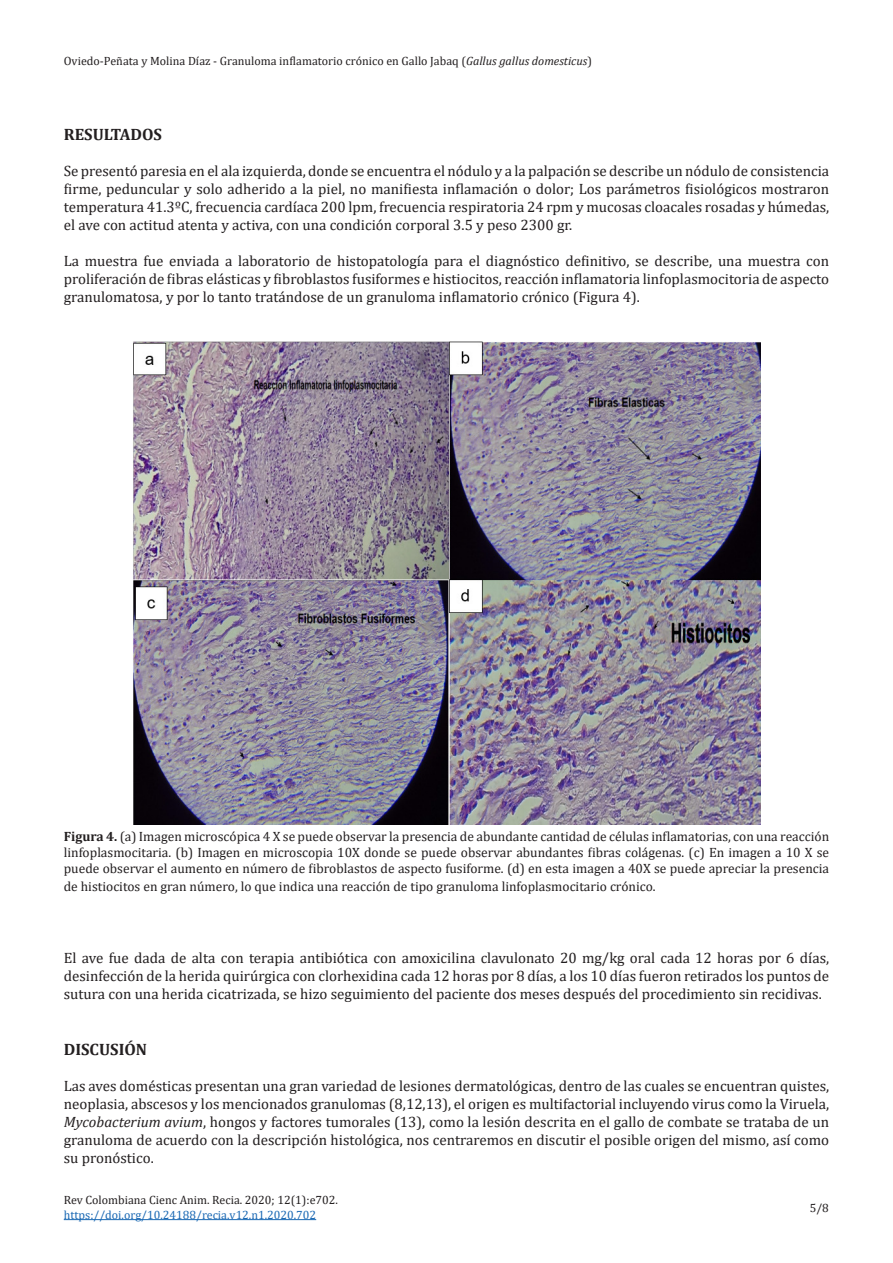
<style>
.page{position:relative;width:893px;height:1263px;background:#fff}
.page>*{position:absolute;margin:0;border:0;box-sizing:border-box;transform-origin:0 0}
.t1{font:700 16.5px "Cambria";color:#231f20}
.t2{font:15px/18px "Cambria";color:#231f20;text-align:justify}
.t3{font:13.5px/16.2px "Cambria";color:#231f20;text-align:justify}
.t4{font:12px "Cambria";color:#231f20}
.t5{font:12px "Cambria";color:#1b69b4}
.s1{font-style:italic}
.s2{font-weight:700}
</style>
<div class="page">
<hr style="left:64px;top:1219px;width:252px;height:1px;background:#1b69b4">
<img style="left:133px;top:341px;width:628px;height:484px">
<p class="t4" style="left:64px;top:53px;width:530px">Oviedo-Peñata y Molina Díaz - Granuloma inflamatorio crónico en Gallo Jabaq (<span class="s1">Gallus gallus domesticus</span>)</p>
<p class="t1" style="left:64px;top:123px;width:100px">RESULTADOS</p>
<p class="t2" style="left:64px;top:162px;width:767px">Se presentó paresia en el ala izquierda, donde se encuentra el nódulo y a la palpación se describe un nódulo de consistencia firme, peduncular y solo adherido a la piel, no manifiesta inflamación o dolor; Los parámetros fisiológicos mostraron temperatura 41.3ºC, frecuencia cardíaca 200 lpm, frecuencia respiratoria 24 rpm y mucosas cloacales rosadas y húmedas, el ave con actitud atenta y activa, con una condición corporal 3.5 y peso 2300 gr.</p>
<p class="t2" style="left:64px;top:252px;width:767px">La muestra fue enviada a laboratorio de histopatología para el diagnóstico definitivo, se describe, una muestra con proliferación de fibras elásticas y fibroblastos fusiformes e histiocitos, reacción inflamatoria linfoplasmocitoria de aspecto granulomatosa, y por lo tanto tratándose de un granuloma inflamatorio crónico (Figura 4).</p>
<p class="t3" style="left:64px;top:828px;width:767px"><span class="s2">Figura 4.</span> (a) Imagen microscópica 4 X se puede observar la presencia de abundante cantidad de células inflamatorias, con una reacción linfoplasmocitaria. (b) Imagen en microscopia 10X donde se puede observar abundantes fibras colágenas. (c) En imagen a 10 X se puede observar el aumento en número de fibroblastos de aspecto fusiforme. (d) en esta imagen a 40X se puede apreciar la presencia</p>
<p class="t3" style="left:64px;top:879px;width:593px">de histiocitos en gran número, lo que indica una reacción de tipo granuloma linfoplasmocitario crónico.</p>
<p class="t2" style="left:64px;top:949px;width:767px">El ave fue dada de alta con terapia antibiótica con amoxicilina clavulonato 20 mg/kg oral cada 12 horas por 6 días, desinfección de la herida quirúrgica con clorhexidina cada 12 horas por 8 días, a los 10 días fueron retirados los puntos de sutura con una herida cicatrizada, se hizo seguimiento del paciente dos meses después del procedimiento sin recidivas.</p>
<p class="t1" style="left:64px;top:1038px;width:85px">DISCUSIÓN</p>
<p class="t2" style="left:64px;top:1077px;width:767px">Las aves domésticas presentan una gran variedad de lesiones dermatológicas, dentro de las cuales se encuentran quistes, neoplasia, abscesos y los mencionados granulomas (8,12,13), el origen es multifactorial incluyendo virus como la Viruela, <span class="s1">Mycobacterium avium</span>, hongos y factores tumorales (13), como la lesión descrita en el gallo de combate se trataba de un granuloma de acuerdo con la descripción histológica, nos centraremos en discutir el posible origen del mismo, así como su pronóstico.</p>
<p class="t4" style="left:64px;top:1193px;width:276px">Rev Colombiana Cienc Anim. Recia. 2020; 12(1):e702.</p>
<p class="t5" style="left:64px;top:1208px;width:254px">https://doi.org/10.24188/recia.v12.n1.2020.702</p>
<p class="t4" style="left:810px;top:1200px;width:21px">5/8</p>
</div>
